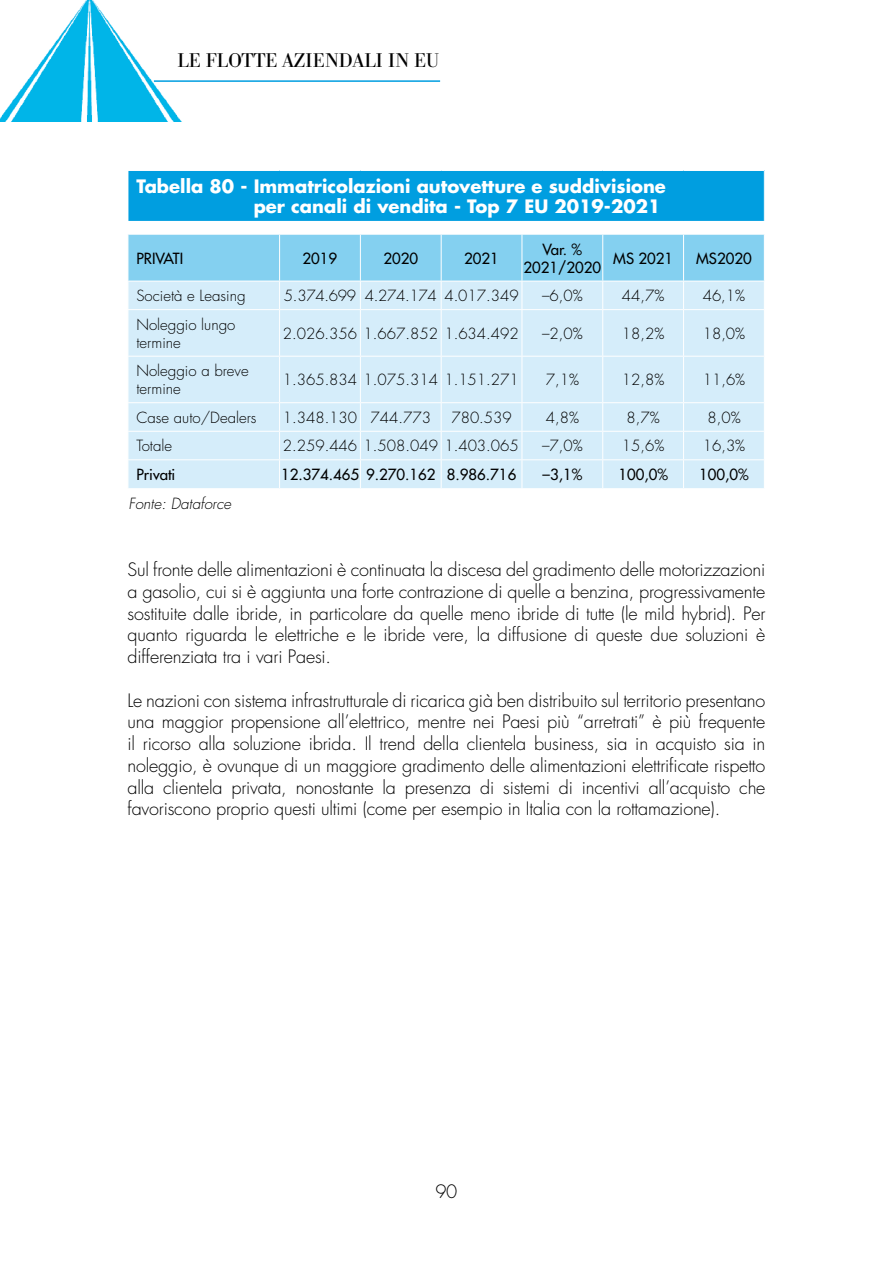
<style>
.page{position:relative;width:893px;height:1263px;background:#fff}
.page>*{position:absolute;margin:0;border:0;box-sizing:border-box;transform-origin:0 0}
.t1{font:19.5px "B Bodoni";color:#000}
.t2{font:300 18px/21.8px "Futura";letter-spacing:-.01em;color:#000;text-align:justify}
.t3{font:700 18px/19.5px "Futura";color:#fff}
.t4{font:300 15px/18px "Futura";color:#000}
.t5{font:15px/18px "Futura";color:#000;text-align:center}
.t6{font:300 15px "Futura";letter-spacing:-.02em;color:#000}
.t7{font:italic 300 15px "Futura";color:#000}
.s1{color:#009ee0}
</style>
<div class="page">
<img style="left:0;top:0;width:182px;height:121px">
<hr style="left:154px;top:80px;width:286px;height:2px;background:#009ee0">
<div style="left:128px;top:170px;width:636px;height:51px;background:#009ee0"></div>
<div style="left:129px;top:310px;width:635px;height:178px;background:#d5edfa"></div>
<hr style="left:128px;top:170px;width:152px;height:1px;background:#fff">
<hr style="left:128px;top:171px;width:1px;height:50px;background:#fff">
<hr style="left:280px;top:170px;width:80px;height:1px;background:#fff">
<hr style="left:360px;top:170px;width:81px;height:1px;background:#fff">
<hr style="left:441px;top:170px;width:81px;height:1px;background:#fff">
<hr style="left:522px;top:170px;width:81px;height:1px;background:#fff">
<hr style="left:603px;top:170px;width:81px;height:1px;background:#fff">
<hr style="left:684px;top:170px;width:81px;height:1px;background:#fff">
<svg style="left:128px;top:234px;width:637px;height:75px;background:#a5dcf4"></svg>
<hr style="left:279px;top:310px;width:1px;height:46px;background:#fff">
<hr style="left:360px;top:310px;width:1px;height:46px;background:#fff">
<hr style="left:441px;top:310px;width:1px;height:46px;background:#fff">
<hr style="left:522px;top:310px;width:1px;height:46px;background:#fff">
<hr style="left:602px;top:310px;width:1px;height:46px;background:#fff">
<hr style="left:683px;top:310px;width:1px;height:46px;background:#fff">
<hr style="left:128px;top:356px;width:152px;height:1px;background:#fff">
<hr style="left:280px;top:356px;width:80px;height:1px;background:#fff">
<hr style="left:279px;top:357px;width:1px;height:45px;background:#fff">
<hr style="left:360px;top:356px;width:81px;height:1px;background:#fff">
<hr style="left:360px;top:357px;width:1px;height:45px;background:#fff">
<hr style="left:441px;top:356px;width:81px;height:1px;background:#fff">
<hr style="left:441px;top:357px;width:1px;height:45px;background:#fff">
<hr style="left:522px;top:356px;width:81px;height:1px;background:#fff">
<hr style="left:522px;top:357px;width:1px;height:45px;background:#fff">
<hr style="left:603px;top:356px;width:81px;height:1px;background:#fff">
<hr style="left:602px;top:357px;width:1px;height:45px;background:#fff">
<hr style="left:684px;top:356px;width:81px;height:1px;background:#fff">
<hr style="left:683px;top:357px;width:1px;height:45px;background:#fff">
<hr style="left:128px;top:402px;width:152px;height:1px;background:#fff">
<hr style="left:280px;top:402px;width:80px;height:1px;background:#fff">
<hr style="left:360px;top:402px;width:81px;height:1px;background:#fff">
<hr style="left:441px;top:402px;width:81px;height:1px;background:#fff">
<hr style="left:522px;top:402px;width:81px;height:1px;background:#fff">
<hr style="left:603px;top:402px;width:81px;height:1px;background:#fff">
<hr style="left:684px;top:402px;width:81px;height:1px;background:#fff">
<hr style="left:128px;top:431px;width:152px;height:1px;background:#fff">
<hr style="left:280px;top:431px;width:80px;height:1px;background:#fff">
<hr style="left:360px;top:431px;width:81px;height:1px;background:#fff">
<hr style="left:441px;top:431px;width:81px;height:1px;background:#fff">
<hr style="left:522px;top:431px;width:81px;height:1px;background:#fff">
<hr style="left:603px;top:431px;width:81px;height:1px;background:#fff">
<hr style="left:684px;top:431px;width:81px;height:1px;background:#fff">
<hr style="left:128px;top:459px;width:152px;height:1px;background:#fff">
<hr style="left:280px;top:459px;width:80px;height:1px;background:#fff">
<svg style="left:279px;top:403px;width:1px;height:85px"></svg>
<hr style="left:360px;top:459px;width:81px;height:1px;background:#fff">
<svg style="left:360px;top:403px;width:1px;height:85px"></svg>
<hr style="left:441px;top:459px;width:81px;height:1px;background:#fff">
<svg style="left:441px;top:403px;width:1px;height:85px"></svg>
<hr style="left:522px;top:459px;width:81px;height:1px;background:#fff">
<svg style="left:522px;top:403px;width:1px;height:85px"></svg>
<hr style="left:603px;top:459px;width:81px;height:1px;background:#fff">
<svg style="left:602px;top:403px;width:1px;height:85px"></svg>
<hr style="left:684px;top:459px;width:81px;height:1px;background:#fff">
<svg style="left:683px;top:403px;width:1px;height:85px"></svg>
<svg style="left:128px;top:403px;width:1px;height:85px"></svg>
<p class="t1" style="left:178px;top:49px;width:263px">LE FLOTTE AZIENDALI IN EU</p>
<p class="t3" style="left:136px;top:176px;width:531px">Tabella 80 - Immatricolazioni autovetture e suddivisione<br><span class="s1">Tabella 73 -</span> per canali di vendita - Top 7 EU 2019-2021</p>
<p class="t5" style="left:136px;top:249px;width:48px">PRIVATI</p>
<p class="t5" style="left:303px;top:249px;width:36px">2019</p>
<p class="t5" style="left:383px;top:249px;width:36px">2020</p>
<p class="t5" style="left:464px;top:249px;width:36px">2021</p>
<p class="t5" style="left:524px;top:240px;width:79px">Var. %<br>2021/2020</p>
<p class="t5" style="left:613px;top:249px;width:61px">MS 2021</p>
<p class="t5" style="left:696px;top:249px;width:57px">MS2020</p>
<p class="t4" style="left:136px;top:287px;width:111px">Società e Leasing</p>
<p class="t6" style="left:284px;top:286px;width:236px">5.374.699 4.274.174 4.017.349</p>
<p class="t4" style="left:542px;top:287px;width:42px">–6,0%</p>
<p class="t4" style="left:622px;top:287px;width:44px">44,7%</p>
<p class="t4" style="left:703px;top:287px;width:44px">46,1%</p>
<p class="t4" style="left:136px;top:315px;width:100px">Noleggio lungo termine</p>
<p class="t4" style="left:283px;top:324px;width:237px">2.026.356 1.667.852 1.634.492</p>
<p class="t4" style="left:542px;top:324px;width:42px">–2,0%</p>
<p class="t4" style="left:622px;top:324px;width:44px">18,2%</p>
<p class="t4" style="left:703px;top:324px;width:44px">18,0%</p>
<p class="t4" style="left:136px;top:362px;width:114px">Noleggio a breve termine</p>
<p class="t4" style="left:283px;top:371px;width:237px">1.365.834 1.075.314 1.151.271</p>
<p class="t4" style="left:546px;top:371px;width:35px">7,1%</p>
<p class="t4" style="left:622px;top:371px;width:44px">12,8%</p>
<p class="t4" style="left:703px;top:371px;width:44px">11,6%</p>
<p class="t4" style="left:136px;top:408px;width:122px">Case auto/Dealers</p>
<p class="t4" style="left:283px;top:408px;width:150px">1.348.130 744.773</p>
<p class="t4" style="left:451px;top:408px;width:62px">780.539</p>
<p class="t4" style="left:546px;top:408px;width:35px">4,8%</p>
<p class="t4" style="left:627px;top:408px;width:35px">8,7%</p>
<p class="t4" style="left:707px;top:408px;width:35px">8,0%</p>
<p class="t4" style="left:136px;top:437px;width:37px">Totale</p>
<p class="t4" style="left:283px;top:437px;width:237px">2.259.446 1.508.049 1.403.065</p>
<p class="t4" style="left:542px;top:437px;width:42px">–7,0%</p>
<p class="t4" style="left:622px;top:437px;width:44px">15,6%</p>
<p class="t4" style="left:703px;top:437px;width:44px">16,3%</p>
<p class="t5" style="left:137px;top:466px;width:40px">Privati</p>
<p class="t5" style="left:281px;top:466px;width:237px">12.374.465 9.270.162 8.986.716</p>
<p class="t5" style="left:542px;top:466px;width:41px">–3,1%</p>
<p class="t5" style="left:618px;top:466px;width:51px">100,0%</p>
<p class="t5" style="left:699px;top:466px;width:51px">100,0%</p>
<p class="t7" style="left:128px;top:494px;width:104px">Fonte: Dataforce</p>
<p class="t2" style="left:128px;top:559px;width:639px">Sul fronte delle alimentazioni è continuata la discesa del gradimento delle motorizzazioni a gasolio, cui si è aggiunta una forte contrazione di quelle a benzina, progressivamente sostituite dalle ibride, in particolare da quelle meno ibride di tutte (le mild hybrid). Per quanto riguarda le elettriche e le ibride vere, la diffusione di queste due soluzioni è differenziata tra i vari Paesi.</p>
<p class="t2" style="left:128px;top:689px;width:639px">Le nazioni con sistema infrastrutturale di ricarica già ben distribuito sul territorio presentano una maggior propensione all’elettrico, mentre nei Paesi più “arretrati” è più frequente il ricorso alla soluzione ibrida. Il trend della clientela business, sia in acquisto sia in noleggio, è ovunque di un maggiore gradimento delle alimentazioni elettrificate rispetto alla clientela privata, nonostante la presenza di sistemi di incentivi all’acquisto che favoriscono proprio questi ultimi (come per esempio in Italia con la rottamazione).</p>
<p class="t2" style="left:435px;top:1181px;width:23px">90</p>
</div>
